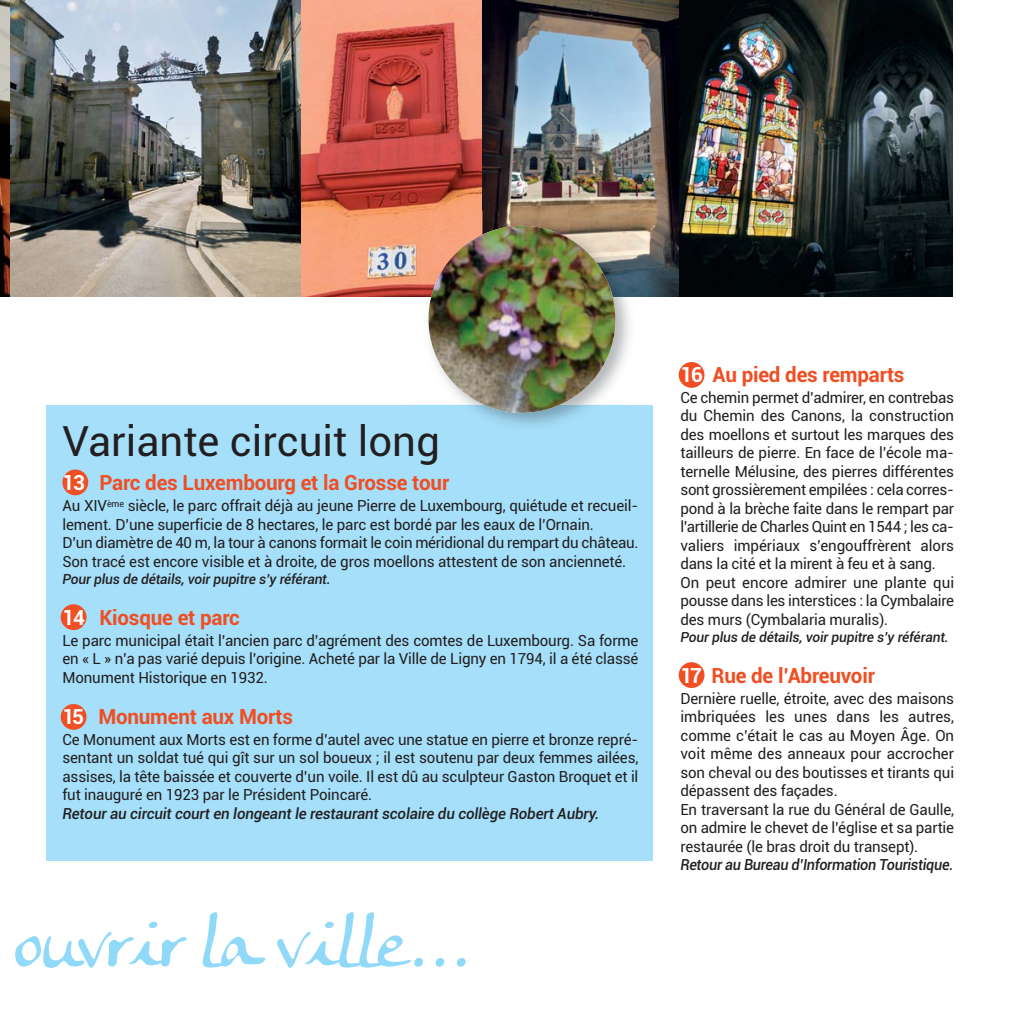
<style>
.page{position:relative;width:1012px;height:1012px;background:#fff}
.page>*{position:absolute;margin:0;border:0;box-sizing:border-box;transform-origin:0 0}
.t1{font:67.55px "Anke Calligraphic FG";color:#91d9f8}
.t2{font:42px "Roboto";color:#231f20}
.t3{font:700 21px "Roboto";letter-spacing:-.01em;color:#f04e23}
.t4{font:15.4px/18.6px "Roboto";letter-spacing:-.01em;color:#231f20}
.t5{font:italic 500 15.4px "Roboto";letter-spacing:-.01em;color:#231f20}
.t6{font:italic 500 15.4px "Roboto";letter-spacing:-.01em;color:#231f20;scale:.94 1}
.t7{font:italic 500 14px "Roboto";letter-spacing:-.01em;color:#231f20}
.s1{color:#fff}
</style>
<div class="page">
<div style="left:46px;top:405px;width:607px;height:455px;background:#a5dff9"></div>
<div style="left:62px;top:470px;width:26px;height:25px;background:#f04e23;border-radius:50%"></div>
<div style="left:679px;top:362px;width:25px;height:26px;background:#f04e23;border-radius:50%"></div>
<div style="left:679px;top:662px;width:25px;height:26px;background:#f04e23;border-radius:50%"></div>
<div style="left:61px;top:704px;width:26px;height:26px;background:#f04e23;border-radius:50%"></div>
<div style="left:61px;top:604px;width:26px;height:26px;background:#f04e23;border-radius:50%"></div>
<img style="left:679px;top:0;width:273px;height:297px">
<img style="left:301px;top:0;width:182px;height:297px">
<img style="left:483px;top:0;width:196px;height:297px">
<img style="left:10px;top:0;width:291px;height:297px">
<svg style="left:0;top:0;width:10px;height:297px;background:#6c5347"></svg>
<img style="left:424px;top:204px;width:59px;height:16px">
<img style="left:483px;top:210px;width:169px;height:87px">
<img style="left:422px;top:220px;width:200px;height:199px">
<h2 class="t2" style="left:62px;top:424px;width:379px">Variante circuit long</h2>
<h3 class="t3" style="left:62px;top:474px;width:388px"><span class="s1">13</span> Parc des Luxembourg et la Grosse tour</h3>
<p class="t4" style="left:62px;top:498px;width:577px">Au XIV<sup>ème</sup> siècle, le parc offrait déjà au jeune Pierre de Luxembourg, quiétude et recueil&shy;lement. D’une superficie de 8 hectares, le parc est bordé par les eaux de l’Ornain.<br>D’un diamètre de 40 m, la tour à canons formait le coin méridional du rempart du château.<br>Son tracé est encore visible et à droite, de gros moellons attestent de son ancienneté.</p>
<p class="t7" style="left:62px;top:573px;width:270px">Pour plus de détails, voir pupitre s’y référant.</p>
<h3 class="t3" style="left:62px;top:609px;width:179px"><span class="s1">14</span> Kiosque et parc</h3>
<p class="t4" style="left:62px;top:632px;width:578px;text-align:justify">Le parc municipal était l’ancien parc d’agrément des comtes de Luxembourg. Sa forme en « L » n’a pas varié depuis l’origine. Acheté par la Ville de Ligny en 1794, il a été classé Monument Historique en 1932.</p>
<h3 class="t3" style="left:62px;top:708px;width:232px"><span class="s1">15</span> Monument aux Morts</h3>
<p class="t4" style="left:62px;top:731px;width:577px;text-align:justify">Ce Monument aux Morts est en forme d’autel avec une statue en pierre et bronze repré&shy;sentant un soldat tué qui gît sur un sol boueux ; il est soutenu par deux femmes ailées, assises, la tête baissée et couverte d’un voile. Il est dû au sculpteur Gaston Broquet et il fut inauguré en 1923 par le Président Poincaré.</p>
<p class="t5" style="left:62px;top:807px;width:538px">Retour au circuit court en longeant le restaurant scolaire du collège Robert Aubry.</p>
<h1 class="t1" style="left:15px;top:904px;width:455px">ouvrir la ville...</h1>
<h3 class="t3" style="left:680px;top:366px;width:226px"><span class="s1">16</span> Au pied des remparts</h3>
<p class="t4" style="left:680px;top:389px;width:275px">Ce chemin permet d’admirer, en contrebas du Chemin des Canons, la construction des moellons et surtout les marques des tailleurs de pierre. En face de l’école ma&shy;ternelle Mélusine, des pierres différentes sont grossièrement empilées : cela corres&shy;pond à la brèche faite dans le rempart par l’artillerie de Charles Quint en 1544 ; les ca&shy;valiers impériaux s’engouffrèrent alors dans la cité et la mirent à feu et à sang.<br>On peut encore admirer une plante qui pousse dans les interstices : la Cymbalaire des murs (Cymbalaria muralis).</p>
<p class="t7" style="left:680px;top:631px;width:270px">Pour plus de détails, voir pupitre s’y référant.</p>
<h3 class="t3" style="left:680px;top:667px;width:196px"><span class="s1">17</span> Rue de l’Abreuvoir</h3>
<p class="t4" style="left:680px;top:690px;width:275px">Dernière ruelle, étroite, avec des maisons imbriquées les unes dans les autres, comme c’était le cas au Moyen Âge. On voit même des anneaux pour accrocher son cheval ou des boutisses et tirants qui dépassent des façades.<br>En traversant la rue du Général de Gaulle, on admire le chevet de l’église et sa partie restaurée (le bras droit du transept).</p>
<p class="t6" style="left:680px;top:858px;width:292px">Retour au Bureau d’Information Touristique.</p>
</div>
